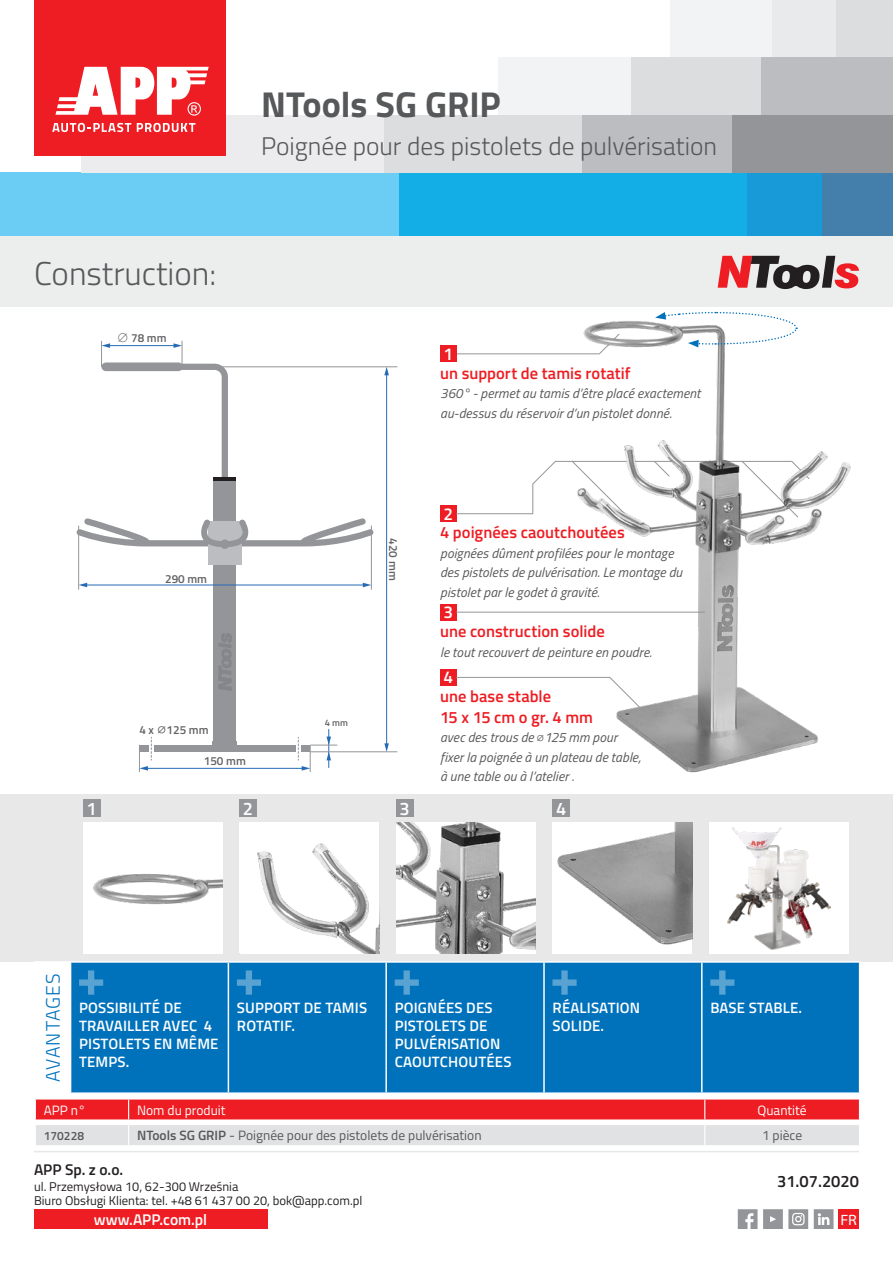
<style>
.page{position:relative;width:893px;height:1263px;background:#fff}
.page>*{position:absolute;margin:0;border:0;box-sizing:border-box;transform-origin:0 0}
.t1{font:700 36px "Titillium";color:#57585a}
.t2{font:300 33px "Titillium";color:#57585a}
.t3{font:300 25.5px "Titillium";color:#57585a}
.t4{font:300 19.5px "Titillium";letter-spacing:.04em;color:#0072bc}
.t5{font:600 18.15px "Titillium";color:#fff}
.t6{font:600 17.25px "Titillium";color:#fff}
.t7{font:600 16.5px/20.5px "Titillium";color:#ee1d23}
.t8{font:600 16.5px "Titillium";color:#231f20}
.t9{font:600 15.45px "Titillium";color:#fff}
.t10{font:600 15.45px "Titillium";color:#231f20}
.t11{font:600 15px/18px "Titillium";letter-spacing:.01em;color:#fff}
.t12{font:semi-expanded 15px "Myriad Pro";color:#fff}
.t13{font:italic 13.5px/19.5px "Titillium";letter-spacing:.01em;color:#57585a}
.t14{font:13.5px "Titillium";color:#57585a}
.t15{font:13.5px "Titillium";color:#fff}
.t16{font:12.75px/14.1px "Titillium";color:#231f20}
.t17{font:600 12px "Titillium";color:#57585a}
.t18{font:600 11.7px "Titillium";color:#636366}
.t19{font:600 9.45px "Titillium";color:#636366}
.s1{font-family:"Lucida Sans Unicode";font-weight:400}
.s2{font-family:"Cambria";font-style:normal;color:#636366}
.s3{font-weight:600}
</style>
<div class="page">
<div style="left:727px;top:172px;width:97px;height:64px;background:#179ad7"></div>
<div style="left:398px;top:172px;width:348px;height:64px;background:#13aee5"></div>
<div style="left:0;top:172px;width:399px;height:64px;background:#6ccdf4"></div>
<div style="left:830px;top:0;width:63px;height:57px;background:#dcdddf"></div>
<div style="left:746px;top:0;width:90px;height:57px;background:#e9eaeb"></div>
<div style="left:670px;top:0;width:101px;height:57px;background:#f2f3f4"></div>
<div style="left:761px;top:57px;width:132px;height:58px;background:#bcbdc0"></div>
<div style="left:629px;top:57px;width:132px;height:58px;background:#dcdddf"></div>
<div style="left:499px;top:57px;width:132px;height:58px;background:#f2f3f4"></div>
<div style="left:822px;top:172px;width:71px;height:64px;background:#447fac"></div>
<div style="left:732px;top:115px;width:161px;height:57px;background:#939598"></div>
<div style="left:383px;top:115px;width:205px;height:57px;background:#dcdddf"></div>
<div style="left:81px;top:115px;width:302px;height:57px;background:#ececee"></div>
<div style="left:583px;top:115px;width:149px;height:57px;background:#bcbdc0"></div>
<div style="left:35px;top:0;width:191px;height:156px;background:#ee1d23"></div>
<svg style="left:52px;top:123px;width:79px;height:9px"></svg>
<svg style="left:137px;top:123px;width:58px;height:9px"></svg>
<svg style="left:55px;top:67px;width:154px;height:49px"></svg>
<hr style="left:34px;top:1151px;width:825px;height:1px;background:#e6e7e9">
<svg style="left:738px;top:1209px;width:19px;height:20px"></svg>
<svg style="left:763px;top:1209px;width:45px;height:20px"></svg>
<svg style="left:814px;top:1209px;width:19px;height:20px"></svg>
<div style="left:34px;top:1209px;width:233px;height:20px;background:#ee1d23"></div>
<svg style="left:532px;top:460px;width:33px;height:55px"></svg>
<svg style="left:455px;top:345px;width:110px;height:10px"></svg>
<div style="left:0;top:236px;width:893px;height:71px;background:#eceded"></div>
<svg style="left:718px;top:256px;width:141px;height:33px"></svg>
<div style="left:0;top:795px;width:893px;height:167px;background:#e8e8e9"></div>
<div style="left:83px;top:800px;width:17px;height:17px;background:#939598"></div>
<div style="left:240px;top:800px;width:17px;height:17px;background:#939598"></div>
<div style="left:396px;top:800px;width:17px;height:17px;background:#939598"></div>
<div style="left:553px;top:800px;width:17px;height:17px;background:#939598"></div>
<img style="left:565px;top:321px;width:286px;height:452px">
<div style="left:440px;top:346px;width:16px;height:16px;background:#ee1d23"></div>
<div style="left:440px;top:669px;width:16px;height:16px;background:#ee1d23"></div>
<div style="left:440px;top:604px;width:16px;height:16px;background:#ee1d23"></div>
<div style="left:440px;top:506px;width:16px;height:16px;background:#ee1d23"></div>
<svg style="left:35px;top:1099px;width:825px;height:46px;background:#ea9194"></svg>
<div style="left:71px;top:963px;width:788px;height:129px;background:#0072bc"></div>
<hr style="left:34px;top:961px;width:37px;height:2px;background:#fff">
<hr style="left:71px;top:961px;width:157px;height:2px;background:#fff">
<hr style="left:228px;top:961px;width:158px;height:2px;background:#fff">
<hr style="left:228px;top:963px;width:1px;height:129px;background:#fff">
<hr style="left:386px;top:961px;width:158px;height:2px;background:#fff">
<hr style="left:385px;top:963px;width:2px;height:129px;background:#fff">
<hr style="left:544px;top:961px;width:158px;height:2px;background:#fff">
<hr style="left:543px;top:963px;width:2px;height:129px;background:#fff">
<hr style="left:702px;top:961px;width:158px;height:2px;background:#fff">
<hr style="left:701px;top:963px;width:2px;height:129px;background:#fff">
<svg style="left:79px;top:970px;width:24px;height:25px"></svg>
<svg style="left:237px;top:970px;width:24px;height:25px"></svg>
<svg style="left:395px;top:970px;width:24px;height:25px"></svg>
<svg style="left:552px;top:970px;width:25px;height:25px"></svg>
<svg style="left:710px;top:970px;width:24px;height:25px"></svg>
<div style="left:83px;top:822px;width:140px;height:132px;background:#fff"></div>
<img style="left:93px;top:874px;width:130px;height:31px">
<img style="left:240px;top:822px;width:139px;height:132px">
<img style="left:396px;top:822px;width:140px;height:132px">
<img style="left:553px;top:822px;width:139px;height:132px">
<div style="left:709px;top:822px;width:140px;height:132px;background:#fff"></div>
<img style="left:728px;top:827px;width:102px;height:122px">
<hr style="left:456px;top:513px;width:77px;height:1px;background:#939598">
<svg style="left:455px;top:677px;width:191px;height:36px"></svg>
<div style="left:139px;top:745px;width:171px;height:7px;background:#939598"></div>
<div style="left:214px;top:481px;width:22px;height:267px;background:#939598"></div>
<hr style="left:214px;top:477px;width:22px;height:4px;background:#231f20">
<hr style="left:212px;top:741px;width:25px;height:4px;background:#939598">
<div style="left:106px;top:362px;width:73px;height:9px;background:#939598"></div>
<div style="left:208px;top:521px;width:6px;height:44px;background:#bcbdc0"></div>
<div style="left:236px;top:521px;width:5px;height:44px;background:#bcbdc0"></div>
<div style="left:214px;top:521px;width:22px;height:44px;background:#bcbdc0"></div>
<svg style="left:77px;top:515px;width:297px;height:35px"></svg>
<hr style="left:78px;top:526px;width:1px;height:63px;background:#939598">
<hr style="left:371px;top:526px;width:1px;height:63px;background:#939598">
<hr style="left:310px;top:751px;width:87px;height:1px;background:#939598">
<hr style="left:214px;top:367px;width:183px;height:1px;background:#939598">
<hr style="left:146px;top:768px;width:157px;height:1px;background:#266bb5">
<svg style="left:139px;top:737px;width:15px;height:35px"></svg>
<svg style="left:296px;top:729px;width:41px;height:43px"></svg>
<hr style="left:86px;top:585px;width:278px;height:1px;background:#266bb5">
<svg style="left:79px;top:583px;width:8px;height:4px"></svg>
<svg style="left:363px;top:583px;width:8px;height:4px"></svg>
<hr style="left:108px;top:345px;width:67px;height:1px;background:#266bb5">
<svg style="left:101px;top:341px;width:9px;height:26px"></svg>
<svg style="left:174px;top:341px;width:57px;height:143px"></svg>
<hr style="left:386px;top:374px;width:1px;height:371px;background:#266bb5">
<svg style="left:384px;top:367px;width:5px;height:8px"></svg>
<svg style="left:384px;top:743px;width:5px;height:9px"></svg>
<svg style="left:218px;top:633px;width:14px;height:58px"></svg>
<hr style="left:456px;top:612px;width:249px;height:1px;background:#939598">
<svg style="left:655px;top:311px;width:143px;height:36px"></svg>
<div style="left:838px;top:1209px;width:21px;height:20px;background:#ee1d23"></div>
<p class="t1" style="left:261px;top:77px;width:241px">NTools SG GRIP</p>
<p class="t3" style="left:261px;top:127px;width:457px">Poignée pour des pistolets de pulvérisation</p>
<p class="t2" style="left:34px;top:249px;width:184px">Construction:</p>
<p class="t18" style="left:117px;top:329px;width:51px"><span class="s1">∅</span> 78 mm</p>
<p class="t18" style="left:165px;top:570px;width:44px">290 mm</p>
<p class="t18" style="left:139px;top:721px;width:71px">4 x ⌀125 mm</p>
<p class="t18" style="left:204px;top:752px;width:44px">150 mm</p>
<p class="t18" style="left:402px;top:538px;width:44px;rotate:90deg">420 mm</p>
<p class="t19" style="left:325px;top:716px;width:25px">4 mm</p>
<p class="t6" style="left:443px;top:341px;width:11px">1</p>
<p class="t7" style="left:440px;top:362px;width:192px">un support de tamis rotatif</p>
<p class="t13" style="left:440px;top:383px;width:262px">360° - permet au tamis d’être placé exactement au-dessus du réservoir d’un pistolet donné.</p>
<p class="t6" style="left:443px;top:501px;width:11px">2</p>
<p class="t7" style="left:440px;top:521px;width:186px">4 poignées caoutchoutées</p>
<p class="t13" style="left:440px;top:543px;width:244px">poignées dûment profilées pour le montage des pistolets de pulvérisation. Le montage du pistolet par le godet à gravité.</p>
<p class="t6" style="left:443px;top:599px;width:11px">3</p>
<p class="t7" style="left:440px;top:620px;width:166px">une construction solide</p>
<p class="t13" style="left:440px;top:642px;width:213px">le tout recouvert de peinture en poudre.</p>
<p class="t6" style="left:443px;top:664px;width:11px">4</p>
<p class="t7" style="left:440px;top:685px;width:154px">une base stable<br>15 x 15 cm o gr. 4 mm</p>
<p class="t13" style="left:440px;top:727px;width:179px">avec des trous de <span class="s2">⌀</span>125 mm pour</p>
<p class="t13" style="left:440px;top:746px;width:202px">fixer la poignée à un plateau de table,</p>
<p class="t13" style="left:440px;top:766px;width:135px">à une table ou à l’atelier .</p>
<p class="t5" style="left:86px;top:794px;width:12px">1</p>
<p class="t5" style="left:243px;top:794px;width:12px">2</p>
<p class="t5" style="left:399px;top:794px;width:12px">3</p>
<p class="t5" style="left:556px;top:794px;width:12px">4</p>
<p class="t4" style="left:39px;top:1081px;width:109px;rotate:-90deg">AVANTAGES</p>
<p class="t11" style="left:79px;top:998px;width:141px">POSSIBILITÉ DE<br>TRAVAILLER AVEC 4<br>PISTOLETS EN MÊME<br>TEMPS.</p>
<p class="t11" style="left:237px;top:998px;width:132px">SUPPORT DE TAMIS<br>ROTATIF.</p>
<p class="t11" style="left:395px;top:998px;width:118px">POIGNÉES DES<br>PISTOLETS DE<br>PULVÉRISATION<br>CAOUTCHOUTÉES</p>
<p class="t11" style="left:553px;top:998px;width:89px">RÉALISATION</p>
<p class="t11" style="left:553px;top:1016px;width:53px">SOLIDE.</p>
<p class="t11" style="left:710px;top:998px;width:93px">BASE STABLE.</p>
<p class="t15" style="left:44px;top:1100px;width:43px">APP n°</p>
<p class="t15" style="left:137px;top:1100px;width:90px">Nom du produit</p>
<p class="t15" style="left:757px;top:1100px;width:51px">Quantité</p>
<p class="t17" style="left:44px;top:1126px;width:42px">170228</p>
<p class="t14" style="left:137px;top:1125px;width:346px"><span class="s3">NTools SG GRIP</span> - Poignée pour des pistolets de pulvérisation</p>
<p class="t14" style="left:762px;top:1125px;width:42px">1 pièce</p>
<p class="t10" style="left:34px;top:1158px;width:91px">APP Sp. z o.o.</p>
<p class="t16" style="left:34px;top:1179px;width:330px">ul. Przemysłowa 10, 62-300 Września<br>Biuro Obsługi Klienta: tel. +48 61 437 00 20, bok@app.com.pl</p>
<p class="t9" style="left:94px;top:1208px;width:115px">www.APP.com.pl</p>
<p class="t8" style="left:777px;top:1169px;width:83px">31.07.2020</p>
<p class="t12" style="left:840px;top:1210px;width:18px">FR</p>
</div>
